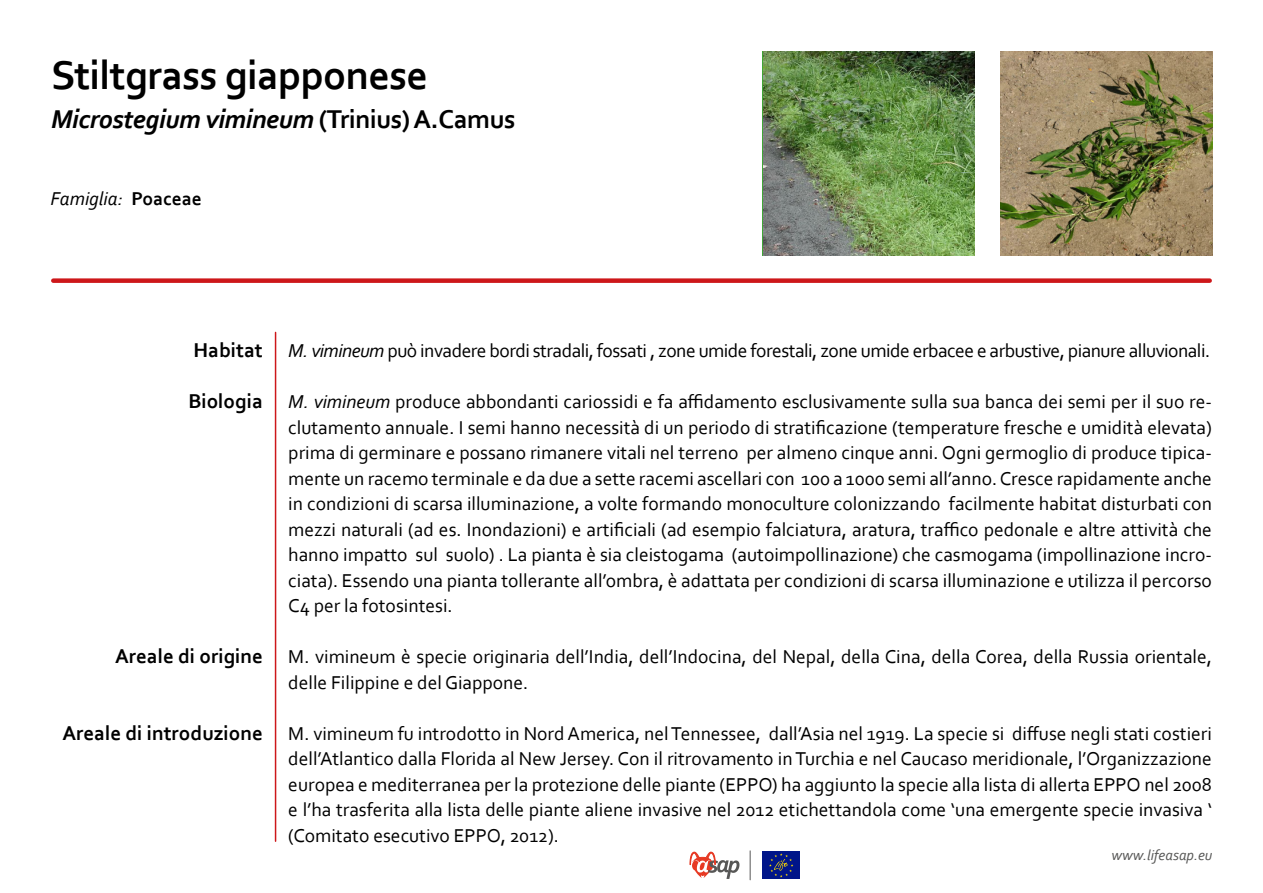
<style>
.page{position:relative;width:1263px;height:893px;background:#fff}
.page>*{position:absolute;margin:0;border:0;box-sizing:border-box;transform-origin:0 0}
.t1{font:700 42px "Corbel";letter-spacing:-.015em;color:#000}
.t2{font:italic 700 27px "Corbel";letter-spacing:-.015em;color:#000}
.t3{font:700 21px "Corbel";color:#000}
.t4{font:19.5px/25.5px "Corbel";color:#000;text-align:justify}
.t5{font:19.5px "Corbel";letter-spacing:-.025em;color:#000}
.t6{font:italic 19.5px "Corbel";color:#000}
.t7{font:italic 15px "Corbel";color:#575756}
.s1{font-style:normal}
.s2{font-weight:700;font-style:normal}
.s3{font-style:italic}
</style>
<div class="page">
<div style="left:53px;top:278px;width:1157px;height:5px;background:#cd171a"></div>
<img style="left:1000px;top:51px;width:212px;height:204px">
<img style="left:764px;top:51px;width:211px;height:204px">
<hr style="left:275px;top:332px;width:1px;height:509px;background:#cd171a">
<svg style="left:689px;top:851px;width:50px;height:28px"></svg>
<svg style="left:750px;top:851px;width:1px;height:29px"></svg>
<div style="left:762px;top:852px;width:38px;height:27px;background:#001589"></div>
<svg style="left:769px;top:853px;width:24px;height:24px"></svg>
<h1 class="t1" style="left:51px;top:49px;width:379px">Stiltgrass giapponese</h1>
<h2 class="t2" style="left:51px;top:102px;width:466px">Microstegium vimineum <span class="s1">(Trinius) A.Camus</span></h2>
<p class="t6" style="left:51px;top:186px;width:153px">Famiglia: <span class="s2">Poaceae</span></p>
<p class="t3" style="left:194px;top:337px;width:71px">Habitat</p>
<p class="t3" style="left:188px;top:388px;width:76px">Biologia</p>
<p class="t3" style="left:115px;top:643px;width:149px">Areale di origine</p>
<p class="t3" style="left:62px;top:720px;width:202px">Areale di introduzione</p>
<p class="t5" style="left:288px;top:339px;width:923px"><span class="s3">M. vimineum</span> può invadere bordi stradali, fossati , zone umide forestali, zone umide erbacee e arbustive, pianure alluvionali.</p>
<p class="t4" style="left:288px;top:388px;width:925px"><span class="s3">M. vimineum</span> produce abbondanti cariossidi e fa affidamento esclusivamente sulla sua banca dei semi per il suo re&shy;clutamento annuale. I semi hanno necessità di un periodo di stratificazione (temperature fresche e umidità elevata) prima di germinare e possano rimanere vitali nel terreno per almeno cinque anni. Ogni germoglio di produce tipica&shy;mente un racemo terminale e da due a sette racemi ascellari con 100 a 1000 semi all’anno. Cresce rapidamente anche in condizioni di scarsa illuminazione, a volte formando monoculture colonizzando facilmente habitat disturbati con mezzi naturali (ad es. Inondazioni) e artificiali (ad esempio falciatura, aratura, traffico pedonale e altre attività che hanno impatto sul suolo) . La pianta è sia cleistogama (autoimpollinazione) che casmogama (impollinazione incro&shy;ciata). Essendo una pianta tollerante all’ombra, è adattata per condizioni di scarsa illuminazione e utilizza il percorso C4 per la fotosintesi.</p>
<p class="t4" style="left:288px;top:644px;width:925px">M. vimineum è specie originaria dell’India, dell’Indocina, del Nepal, della Cina, della Corea, della Russia orientale, delle Filippine e del Giappone.</p>
<p class="t4" style="left:288px;top:720px;width:925px">M. vimineum fu introdotto in Nord America, nel Tennessee, dall’Asia nel 1919. La specie si diffuse negli stati costieri dell’Atlantico dalla Florida al New Jersey. Con il ritrovamento in Turchia e nel Caucaso meridionale, l’Organizzazione europea e mediterranea per la protezione delle piante (EPPO) ha aggiunto la specie alla lista di allerta EPPO nel 2008 e l’ha trasferita alla lista delle piante aliene invasive nel 2012 etichettandola come ‘una emergente specie invasiva ‘ (Comitato esecutivo EPPO, 2012).</p>
<p class="t7" style="left:1111px;top:846px;width:102px">www.lifeasap.eu</p>
</div>
